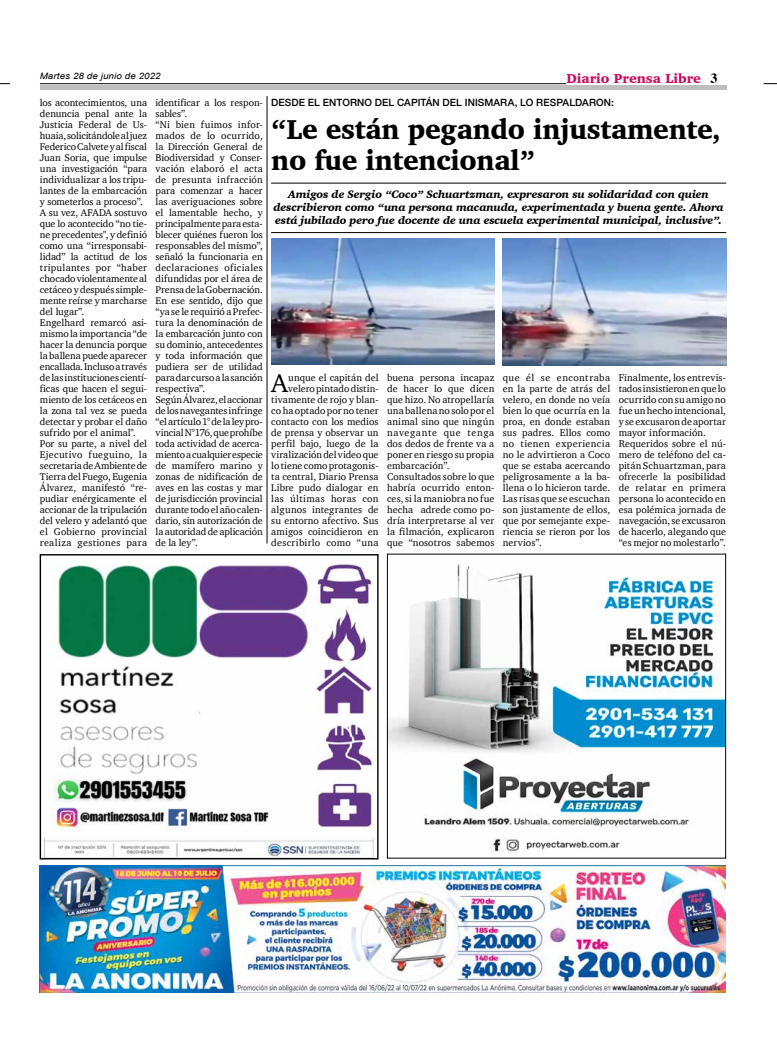
<style>
.page{position:relative;width:777px;height:1063px;background:#fff}
.page>*{position:absolute;margin:0;border:0;box-sizing:border-box;transform-origin:0 0}
.t1{font:900 28px/31px "Charter";letter-spacing:-.01em;color:#000;scale:.95 1}
.t2{font:26.4px "Charter";color:#000}
.t3{font:900 13.2px "Charter";color:#c80c5f}
.t4{font:italic 900 11px/13px "Charter";letter-spacing:-.01em;color:#000;text-align:center}
.t5{font:10px/11px "Charter";color:#000}
.t6{font:500 10px "Helvetica Neue";letter-spacing:.01em;color:#000}
.t7{font:italic 8.8px "Arial";letter-spacing:.01em;color:#000;scale:1.11 1}
.s1{font-family:"Times";font-weight:700;font-size:14px;color:#000}
</style>
<div class="page">
<hr style="left:40px;top:83px;width:526px;height:1px;background:#000">
<hr style="left:40px;top:85px;width:686px;height:4px;background:#bcbec0">
<svg style="left:763px;top:83px;width:14px;height:1px"></svg>
<img style="left:44px;top:561px;width:331px;height:296px">
<div style="left:40px;top:554px;width:338px;height:305px;border:1px solid #000"></div>
<img style="left:389px;top:564px;width:335px;height:289px">
<div style="left:387px;top:554px;width:339px;height:304px;border:1px solid #000"></div>
<img style="left:40px;top:866px;width:686px;height:126px">
<hr style="left:267px;top:96px;width:1px;height:448px;background:#000">
<hr style="left:271px;top:183px;width:455px;height:1px;background:#000">
<hr style="left:271px;top:232px;width:455px;height:1px;background:#000">
<img style="left:271px;top:239px;width:223px;height:126px">
<img style="left:503px;top:238px;width:223px;height:128px">
<p class="t7" style="left:40px;top:70px;width:111px">Martes 28 de junio de 2022</p>
<h3 class="t3" style="left:566px;top:71px;width:153px">Diario Prensa Libre <span class="s1">3</span></h3>
<p class="t5" style="left:40px;top:97px;width:109px">los acontecimientos, una denuncia penal ante la<br>Justicia Federal de Us&shy;huaia, solicitándole al juez<br>Federico Calvete y al fiscal<br>Juan Soria, que impulse una investigación “para individualizar a los tripu&shy;lantes de la embarcación y someterlos a proceso”.<br>A su vez, AFADA sostuvo que lo acontecido “no tie&shy;ne precedentes", y definió como una “irresponsabi&shy;lidad” la actitud de los tripulantes por “haber chocado violentamente al cetáceo y después simple&shy;mente reírse y marcharse del lugar”.<br>Engelhard remarcó asi&shy;mismo la importancia “de hacer la denuncia porque la ballena puede aparecer encallada. Incluso a través de las instituciones cientí&shy;ficas que hacen el segui&shy;miento de los cetáceos en la zona tal vez se pueda detectar y probar el daño sufrido por el animal".<br>Por su parte, a nivel del<br>Ejecutivo fueguino, la secretaria de Ambiente de<br>Tierra del Fuego, Eugenia<br>Álvarez, manifestó “re&shy;pudiar enérgicamente el accionar de la tripulación del velero y adelantó que el Gobierno provincial realiza gestiones para</p>
<p class="t5" style="left:156px;top:97px;width:109px">identificar a los respon&shy;sables”.<br>“Ni bien fuimos infor&shy;mados de lo ocurrido, la Dirección General de<br>Biodiversidad y Conser&shy;vación elaboró el acta de presunta infracción para comenzar a hacer las averiguaciones sobre el lamentable hecho, y principalmente para esta&shy;blecer quiénes fueron los responsables del mismo”, señaló la funcionaria en declaraciones oficiales difundidas por el área de<br>Prensa de la Gobernación.<br>En ese sentido, dijo que “ya se le requirió a Prefec&shy;tura la denominación de la embarcación junto con su dominio, antecedentes y toda información que pudiera ser de utilidad para dar curso a la sanción respectiva”.<br>Según Álvarez, el accionar de los navegantes infringe “el artículo 1° de la ley pro&shy;vincial N°176, que prohíbe toda actividad de acerca&shy;miento a cualquier especie de mamífero marino y zonas de nidificación de aves en las costas y mar de jurisdicción provincial durante todo el año calen&shy;dario, sin autorización de la autoridad de aplicación de la ley”.</p>
<p class="t6" style="left:271px;top:94px;width:344px">DESDE EL ENTORNO DEL CAPITÁN DEL INISMARA, LO RESPALDARON:</p>
<h1 class="t1" style="left:271px;top:113px;width:475px">“Le están pegando injustamente, no fue intencional”</h1>
<p class="t4" style="left:273px;top:187px;width:452px">Amigos de Sergio “Coco” Schuartzman, expresaron su solidaridad con quien describieron como “una persona macanuda, experimentada y buena gente. Ahora está jubilado pero fue docente de una escuela experimental municipal, inclusive”.</p>
<p class="t5" style="left:271px;top:372px;width:109px;text-align:right">unque el capitán del velero pintado distin&shy;tivamente de rojo y blan&shy;co ha optado por no tener contacto con los medios de prensa y observar un perfil bajo, luego de la viralización del video que lo tiene como protagonis&shy;ta central, Diario Prensa<br>Libre pudo dialogar en las últimas horas con algunos integrantes de su entorno afectivo. Sus amigos coincidieron en describirlo como “una</p>
<p class="t5" style="left:387px;top:372px;width:109px">buena persona incapaz de hacer lo que dicen que hizo. No atropellaría una ballena no solo por el animal sino que ningún navegante que tenga dos dedos de frente va a poner en riesgo su propia embarcación”.<br>Consultados sobre lo que habría ocurrido enton&shy;ces, si la maniobra no fue hecha adrede como po&shy;dría interpretarse al ver la filmación, explicaron que “nosotros sabemos</p>
<p class="t5" style="left:503px;top:372px;width:109px;text-align:justify">que él se encontraba en la parte de atrás del velero, en donde no veía bien lo que ocurría en la proa, en donde estaban sus padres. Ellos como no tienen experiencia no le advirtieron a Coco que se estaba acercando peligrosamente a la ba&shy;llena o lo hicieron tarde.<br>Las risas que se escuchan son justamente de ellos, que por semejante expe&shy;riencia se rieron por los nervios”.</p>
<p class="t5" style="left:618px;top:372px;width:109px">Finalmente, los entrevis&shy;tados insistieron en que lo ocurrido con su amigo no fue un hecho intencional, y se excusaron de aportar mayor información.<br>Requeridos sobre el nú&shy;mero de teléfono del ca&shy;pitán Schuartzman, para ofrecerle la posibilidad de relatar en primera persona lo acontecido en esa polémica jornada de navegación, se excusaron de hacerlo, alegando que “es mejor no molestarlo”.</p>
<h2 class="t2" style="left:271px;top:361px;width:18px">A</h2>
</div>
